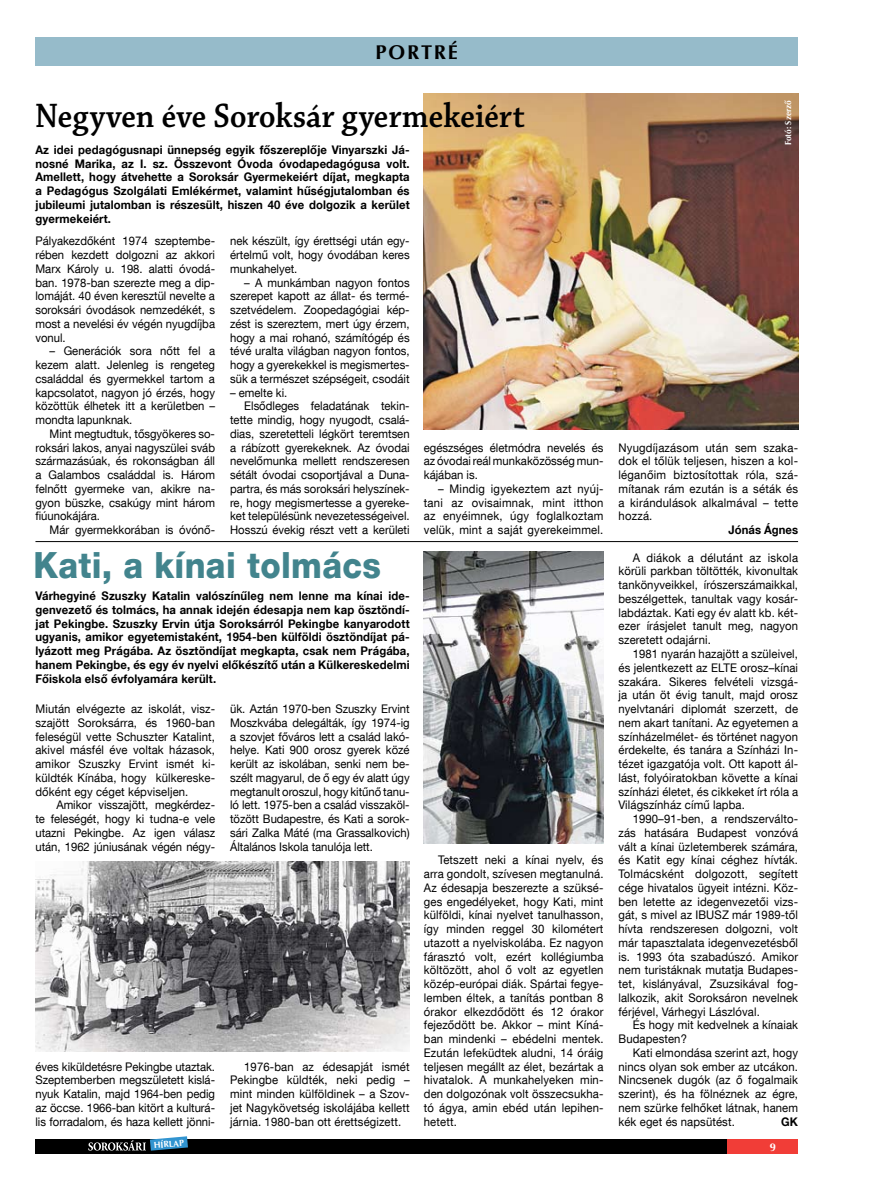
<style>
.page{position:relative;width:885px;height:1191px;background:#fff}
.page>*{position:absolute;margin:0;border:0;box-sizing:border-box;transform-origin:0 0}
.t1{font:36px "Chaparral Pro Semibold Subh";letter-spacing:.01em;color:#000;scale:.92 1}
.t2{font:800 36px "Helvetica Neue LT Com";letter-spacing:.01em;color:#42848d;scale:.92 1}
.t3{font:700 20px "Optima";letter-spacing:.09em;color:#000}
.t4{font:11.88px/13.8px "Helvetica Neue LT Com";color:#000;text-align:justify;scale:.95 1}
.t5{font:700 11.88px/13.8px "Helvetica Neue LT Com";letter-spacing:.01em;color:#000;text-align:justify;scale:.95 1}
.t6{font:700 11.25px "Optima";color:#fff}
.t7{font:700 8.75px "Optima CE";color:#fff;scale:.95 1}
.t8{font:700 8.75px "Optima CE";color:#fff}
</style>
<div class="page">
<img style="left:423px;top:94px;width:374px;height:335px">
<div style="left:35px;top:1139px;width:762px;height:14px;background:#000"></div>
<div style="left:726px;top:1139px;width:71px;height:14px;background:#f13d37"></div>
<svg style="left:88px;top:1136px;width:100px;height:14px"></svg>
<div style="left:35px;top:37px;width:762px;height:29px;background:#96bbca"></div>
<img style="left:423px;top:551px;width:180px;height:292px">
<img style="left:35px;top:861px;width:374px;height:191px">
<hr style="left:35px;top:541px;width:762px;height:1px;background:#000">
<h2 class="t3" style="left:375px;top:40px;width:84px">PORTRÉ</h2>
<h1 class="t1" style="left:35px;top:97px;width:533px">Negyven éve Soroksár gyermekeiért</h1>
<p class="t5" style="left:35px;top:142px;width:395px">Az idei pedagógusnapi ünnepség egyik főszereplője Vinyarszki Já&shy;nosné Marika, az I. sz. Összevont Óvoda óvodapedagógusa volt.<br>Amellett, hogy átvehette a Soroksár Gyermekeiért díjat, megkapta a Pedagógus Szolgálati Emlékérmet, valamint hűségjutalomban és jubileumi jutalomban is részesült, hiszen 40 éve dolgozik a kerület gyermekeiért.</p>
<p class="t4" style="left:35px;top:234px;width:190px">Pályakezdőként 1974 szeptembe&shy;rében kezdett dolgozni az akkori Marx Károly u. 198. alatti óvodá&shy;ban. 1978-ban szerezte meg a dip&shy;lomáját. 40 éven keresztül nevelte a soroksári óvodások nemzedékét, s most a nevelési év végén nyugdíjba vonul.</p>
<p class="t4" style="left:35px;top:344px;width:190px;text-indent:14px">– Generációk sora nőtt fel a kezem alatt. Jelenleg is rengeteg családdal és gyermekkel tartom a kapcsolatot, nagyon jó érzés, hogy közöttük élhetek itt a kerületben – mondta lapunknak.</p>
<p class="t4" style="left:35px;top:426px;width:190px;text-indent:14px">Mint megtudtuk, tősgyökeres so&shy;roksári lakos, anyai nagyszülei sváb származásúak, és rokonságban áll a Galambos családdal is. Három felnőtt gyermeke van, akikre na&shy;gyon büszke, csakúgy mint három fiúunokájára.</p>
<p class="t4" style="left:50px;top:523px;width:175px">Már gyermekkorában is óvónő-</p>
<p class="t4" style="left:230px;top:234px;width:190px">nek készült, így érettségi után egy&shy;értelmű volt, hogy óvodában keres munkahelyet.</p>
<p class="t4" style="left:230px;top:275px;width:190px;text-indent:14px">– A munkámban nagyon fontos szerepet kapott az állat- és termé&shy;szetvédelem. Zoopedagógiai kép&shy;zést is szereztem, mert úgy érzem, hogy a mai rohanó, számítógép és tévé uralta világban nagyon fontos, hogy a gyerekekkel is megismertes&shy;sük a természet szépségeit, csodáit</p>
<p class="t4" style="left:230px;top:385px;width:62px">– emelte ki.</p>
<p class="t4" style="left:244px;top:399px;width:175px">Elsődleges feladatának tekin-</p>
<p class="t4" style="left:230px;top:413px;width:190px">tette mindig, hogy nyugodt, csalá-</p>
<p class="t4" style="left:230px;top:426px;width:190px">dias, szeretetteli légkört teremtsen</p>
<p class="t4" style="left:230px;top:440px;width:190px">a rábízott gyerekeknek. Az óvodai</p>
<p class="t4" style="left:230px;top:454px;width:190px">nevelőmunka mellett rendszeresen</p>
<p class="t4" style="left:230px;top:468px;width:190px">sétált óvodai csoportjával a Duna-</p>
<p class="t4" style="left:230px;top:481px;width:190px">partra, és más soroksári helyszínek-</p>
<p class="t4" style="left:230px;top:495px;width:190px">re, hogy megismertesse a gyereke-</p>
<p class="t4" style="left:230px;top:509px;width:190px">ket településünk nevezetességeivel.</p>
<p class="t4" style="left:230px;top:523px;width:190px">Hosszú évekig részt vett a kerületi</p>
<h1 class="t2" style="left:33px;top:543px;width:379px">Kati, a kínai tolmács</h1>
<p class="t5" style="left:35px;top:589px;width:395px">Várhegyiné Szuszky Katalin valószínűleg nem lenne ma kínai ide&shy;genvezető és tolmács, ha annak idején édesapja nem kap ösztöndí&shy;jat Pekingbe. Szuszky Ervin útja Soroksárról Pekingbe kanyarodott ugyanis, amikor egyetemistaként, 1954-ben külföldi ösztöndíjat pá&shy;lyázott meg Prágába. Az ösztöndíjat megkapta, csak nem Prágába, hanem Pekingbe, és egy év nyelvi előkészítő után a Külkereskedelmi Főiskola első évfolyamára került.</p>
<p class="t4" style="left:35px;top:701px;width:190px">Miután elvégezte az iskolát, vis - szajött Soroksárra, és 1960-ban feleségül vette Schuszter Katalint, akivel másfél éve voltak házasok, amikor Szuszky Ervint ismét ki&shy;küldték Kínába, hogy külkereske&shy;dőként egy céget képviseljen.</p>
<p class="t4" style="left:35px;top:798px;width:190px;text-indent:21px">Amikor visszajött, megkérdez&shy;te feleségét, hogy ki tudna-e vele utazni Pekingbe. Az igen válasz után, 1962 júniusának végén négy-</p>
<p class="t4" style="left:230px;top:701px;width:190px">ük. Aztán 1970-ben Szuszky Ervint Moszkvába delegálták, így 1974-ig a szovjet főváros lett a család lakó&shy;helye. Kati 900 orosz gyerek közé került az iskolában, senki nem be&shy;szélt magyarul, de ő egy év alatt úgy megtanult oroszul, hogy kitűnő tanu&shy;ló lett. 1975-ben a család visszaköl&shy;tözött Budapestre, és Kati a sorok&shy;sári Zalka Máté (ma Grassalkovich)<br>Általános Iskola tanulója lett.</p>
<p class="t4" style="left:35px;top:1059px;width:190px">éves kiküldetésre Pekingbe utaztak.<br>Szeptemberben megszületett kislá&shy;nyuk Katalin, majd 1964-ben pedig az öccse. 1966-ban kitört a kulturá&shy;lis forradalom, és haza kellett jönni-</p>
<p class="t4" style="left:230px;top:1059px;width:190px;text-indent:14px">1976-ban az édesapját ismét Pekingbe küldték, neki pedig – mint minden külföldinek – a Szov&shy;jet Nagykövetség iskolájába kellett járnia. 1980-ban ott érettségizett.</p>
<p class="t4" style="left:423px;top:440px;width:190px">egészséges életmódra nevelés és az óvodai reál munkaközösség mun&shy;kájában is.</p>
<p class="t4" style="left:423px;top:481px;width:190px;text-indent:14px">– Mindig igyekeztem azt nyúj&shy;tani az ovisaimnak, mint itthon az enyéimnek, úgy foglalkoztam velük, mint a saját gyerekeimmel.</p>
<p class="t4" style="left:423px;top:853px;width:190px;text-indent:14px">Tetszett neki a kínai nyelv, és arra gondolt, szívesen megtanulná.<br>Az édesapja beszerezte a szüksé&shy;ges engedélyeket, hogy Kati, mint külföldi, kínai nyelvet tanulhasson, így minden reggel 30 kilométert utazott a nyelviskolába. Ez nagyon fárasztó volt, ezért kollégiumba költözött, ahol ő volt az egyetlen közép-európai diák. Spártai fegye&shy;lemben éltek, a tanítás pontban 8 órakor elkezdődött és 12 órakor fejeződött be. Akkor – mint Kíná&shy;ban mindenki – ebédelni mentek.<br>Ezután lefeküdtek aludni, 14 óráig teljesen megállt az élet, bezártak a hivatalok. A munkahelyeken min&shy;den dolgozónak volt összecsukha&shy;tó ágya, amin ebéd után lepihen&shy;hetett.</p>
<p class="t7" style="left:782px;top:145px;width:49px;rotate:-90deg">Fotó: Szerző</p>
<p class="t4" style="left:618px;top:440px;width:190px">Nyugdíjazásom után sem szaka&shy;dok el tőlük teljesen, hiszen a kol&shy;léganőim biztosítottak róla, szá&shy;mítanak rám ezután is a séták és a kirándulások alkalmával – tette hozzá.</p>
<p class="t5" style="left:728px;top:523px;width:75px">Jónás Ágnes</p>
<p class="t4" style="left:618px;top:550px;width:190px;text-indent:14px">A diákok a délutánt az iskola körüli parkban töltötték, kivonultak tankönyveikkel, írószerszámaikkal, beszélgettek, tanultak vagy kosár&shy;labdáztak. Kati egy év alatt kb. két&shy;ezer írásjelet tanult meg, nagyon szeretett odajárni.</p>
<p class="t4" style="left:618px;top:646px;width:190px;text-indent:14px">1981 nyarán hazajött a szüleivel, és jelentkezett az ELTE orosz–kínai szakára. Sikeres felvételi vizsgá&shy;ja után öt évig tanult, majd orosz nyelvtanári diplomát szerzett, de nem akart tanítani. Az egyetemen a színházelmélet- és történet nagyon érdekelte, és tanára a Színházi In&shy;tézet igazgatója volt. Ott kapott ál&shy;lást, folyóiratokban követte a kínai színházi életet, és cikkeket írt róla a Világszínház című lapba.</p>
<p class="t4" style="left:618px;top:811px;width:190px;text-indent:14px">1990–91-ben, a rendszerválto&shy;zás hatására Budapest vonzóvá vált a kínai üzletemberek számára, és Katit egy kínai céghez hívták.<br>Tolmácsként dolgozott, segített cége hivatalos ügyeit intézni. Köz&shy;ben letette az idegenvezetői vizs&shy;gát, s mivel az IBUSZ már 1989-től hívta rendszeresen dolgozni, volt már tapasztalata idegenvezetésből is. 1993 óta szabadúszó. Amikor nem turistáknak mutatja Budapes&shy;tet, kislányával, Zsuzsikával fog&shy;lalkozik, akit Soroksáron nevelnek férjével, Várhegyi Lászlóval.</p>
<p class="t4" style="left:618px;top:1018px;width:190px;text-indent:14px">És hogy mit kedvelnek a kínaiak<br>Budapesten?</p>
<p class="t4" style="left:618px;top:1045px;width:190px;text-indent:14px">Kati elmondása szerint azt, hogy nincs olyan sok ember az utcákon.<br>Nincsenek dugók (az ő fogalmaik szerint), és ha fölnéznek az égre, nem szürke felhőket látnak, hanem kék eget és napsütést.</p>
<p class="t5" style="left:780px;top:1114px;width:19px">GK</p>
<p class="t8" style="left:153px;top:1139px;width:32px;rotate:-5deg">HÍRLAP</p>
<p class="t6" style="left:769px;top:1140px;width:8px">9</p>
</div>
